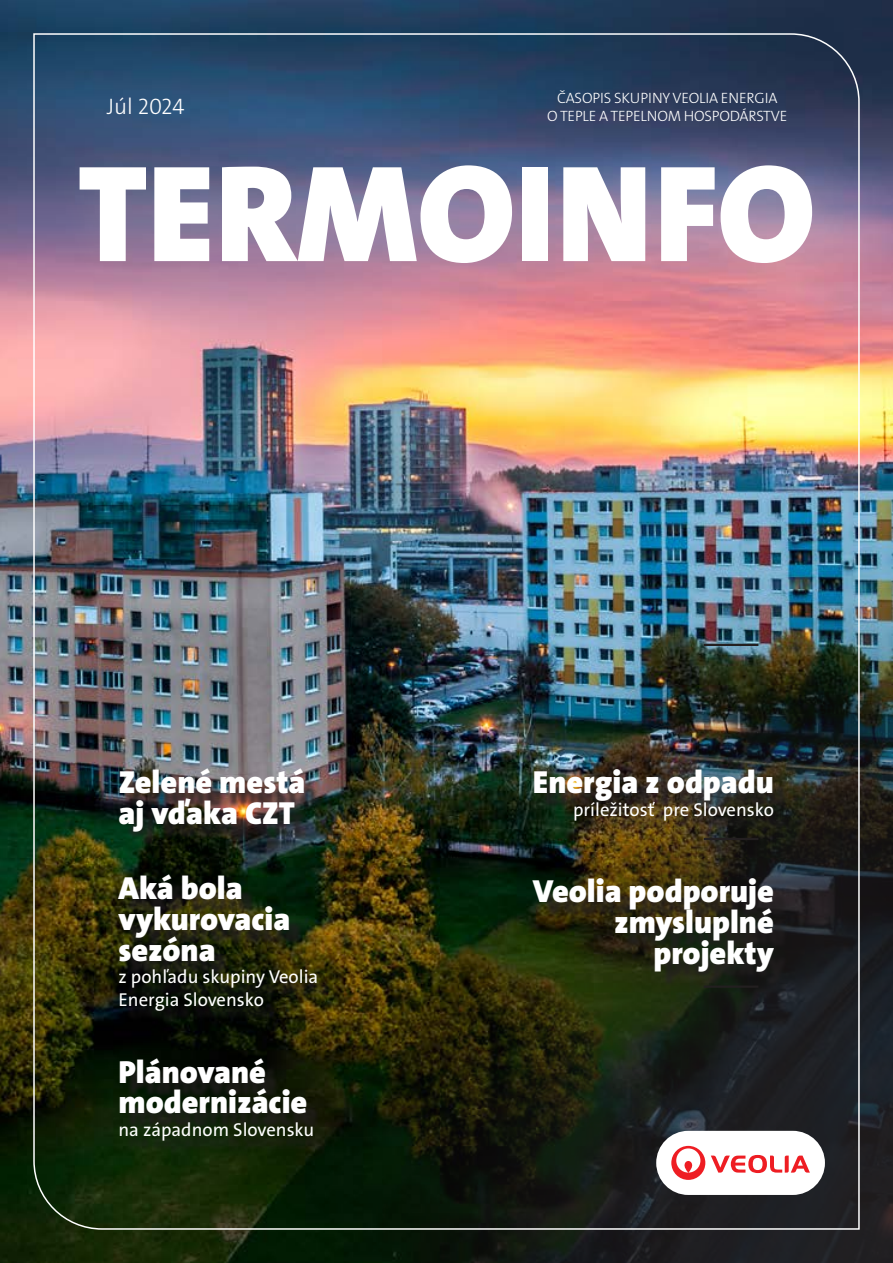
<style>
.page{position:relative;width:893px;height:1263px;background:#fff}
.page>*{position:absolute;margin:0;border:0;box-sizing:border-box;transform-origin:0 0}
.t1{font:138.9px "The Sans Veolia W9 Blk";color:#fff}
.t2{font:32.1px/30.8px "The Sans Veolia W9 Blk";color:#fff}
.t3{font:22.5px "The Sans Veolia W3 Lig";color:#fff}
.t4{font:18.75px/22.5px "The Sans Veolia W5 Pla";color:#fff}
.t5{font:15px/18px "The Sans Veolia W3 Lig";letter-spacing:-.01em;color:#fff;text-align:center}
</style>
<div class="page">
<img style="left:0;top:0;width:893px;height:33px">
<img style="left:0;top:33px;width:893px;height:1230px">
<div style="left:268px;top:870px;width:625px;height:393px;background:#031705"></div>
<div style="left:490px;top:519px;width:403px;height:744px;background:#231f20;opacity:.75"></div>
<img style="left:33px;top:33px;width:827px;height:1197px">
<div style="left:656px;top:1131px;width:169px;height:64px;background:#fff;border-radius:32px"></div>
<svg style="left:671px;top:1156px;width:34px;height:24px"></svg>
<svg style="left:711px;top:1155px;width:99px;height:18px"></svg>
<div style="left:125px;top:775px;width:664px;height:381px;background:#231f20;opacity:.75"></div>
<div style="left:42px;top:129px;width:824px;height:190px;background:#d7b29f;opacity:.2"></div>
<hr style="left:704px;top:644px;width:54px;height:2px;background:#231f20">
<hr style="left:704px;top:838px;width:54px;height:2px;background:#231f20">
<hr style="left:704px;top:985px;width:54px;height:3px;background:#231f20">
<p class="t3" style="left:107px;top:92px;width:79px">Júl 2024</p>
<p class="t5" style="left:547px;top:89px;width:242px">ČASOPIS SKUPINY VEOLIA ENERGIA<br>O TEPLE A TEPELNOM HOSPODÁRSTVE</p>
<h1 class="t1" style="left:78px;top:124px;width:739px">TERMOINFO</h1>
<p class="t2" style="left:119px;top:767px;width:188px">Zelené mestá aj vďaka CZT</p>
<p class="t2" style="left:119px;top:873px;width:173px">Aká bola vykurovacia sezóna</p>
<p class="t4" style="left:119px;top:965px;width:201px">z pohľadu skupiny Veolia<br>Energia Slovensko</p>
<p class="t2" style="left:119px;top:1056px;width:190px">Plánované modernizácie</p>
<p class="t4" style="left:119px;top:1118px;width:197px">na západnom Slovensku</p>
<p class="t2" style="left:533px;top:767px;width:242px">Energia z odpadu</p>
<p class="t4" style="left:573px;top:798px;width:202px">príležitosť pre Slovensko</p>
<p class="t2" style="left:533px;top:876px;width:242px;text-align:right">Veolia podporuje zmysluplné projekty</p>
</div>
